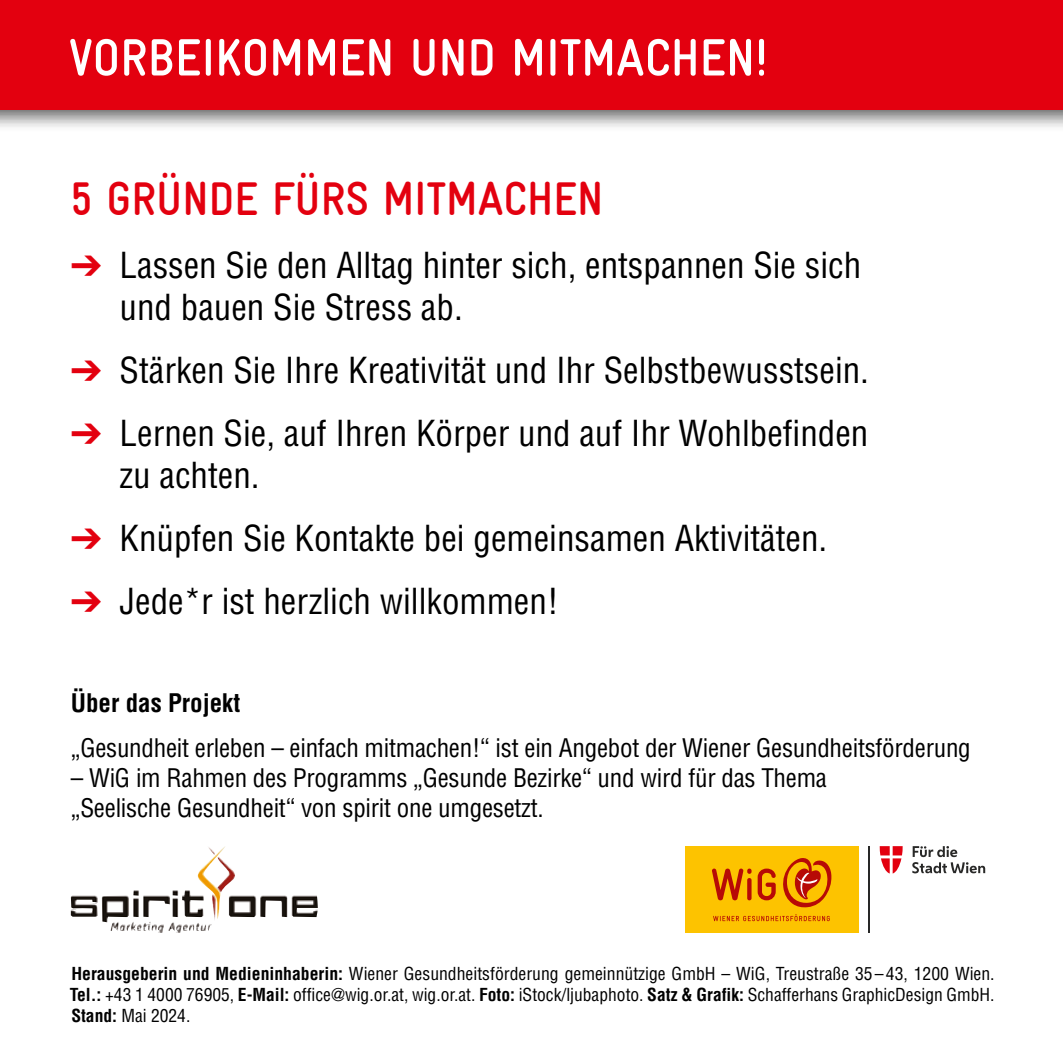
<style>
.page{position:relative;width:1063px;height:1063px;background:#fff}
.page>*{position:absolute;margin:0;border:0;box-sizing:border-box;transform-origin:0 0}
.t1{font:700 condensed 52.5px "Gravur";color:#fff}
.t2{font:700 condensed 47.5px "Gravur";color:#e3000f}
.t3{font:condensed 35px/42px "Helvetica LT Std";color:#000}
.t4{font:condensed 25px/30px "Helvetica LT Std";letter-spacing:-.01em;color:#000}
.t5{font:700 condensed 25px "Helvetica LT Std";color:#000}
.t6{font:condensed 17.5px/21px "Helvetica LT Std";color:#000;text-align:justify}
.s1{color:#e3000f}
.s2{font-weight:700}
</style>
<div class="page">
<hr style="left:869px;top:846px;width:1px;height:87px;background:#282827">
<svg style="left:880px;top:846px;width:23px;height:28px"></svg>
<svg style="left:912px;top:846px;width:73px;height:27px"></svg>
<div style="left:685px;top:846px;width:174px;height:87px;background:#fdc300"></div>
<svg style="left:783px;top:858px;width:49px;height:50px"></svg>
<svg style="left:713px;top:914px;width:117px;height:7px"></svg>
<svg style="left:712px;top:869px;width:40px;height:31px"></svg>
<svg style="left:758px;top:869px;width:18px;height:31px"></svg>
<img style="left:71px;top:846px;width:247px;height:85px">
<div style="left:0;top:0;width:1063px;height:131px;background:#000;opacity:.6"></div>
<div style="left:0;top:0;width:1063px;height:110px;background:#e3000f"></div>
<h1 class="t1" style="left:68px;top:28px;width:701px">VORBEIKOMMEN UND MITMACHEN!</h1>
<h2 class="t2" style="left:71px;top:172px;width:534px">5 GRÜNDE FÜRS MITMACHEN</h2>
<p class="t3" style="left:120px;top:244px;width:743px;text-indent:-49px"><span class="s1">➔</span> Lassen Sie den Alltag hinter sich, entspannen Sie sich und bauen Sie Stress ab.</p>
<p class="t3" style="left:71px;top:349px;width:800px"><span class="s1">➔</span> Stärken Sie Ihre Kreativität und Ihr Selbstbewusstsein.</p>
<p class="t3" style="left:120px;top:412px;width:750px;text-indent:-49px"><span class="s1">➔</span> Lernen Sie, auf Ihren Körper und auf Ihr Wohlbefinden zu achten.</p>
<p class="t3" style="left:71px;top:517px;width:758px"><span class="s1">➔</span> Knüpfen Sie Kontakte bei gemeinsamen Aktivitäten.</p>
<p class="t3" style="left:71px;top:580px;width:489px"><span class="s1">➔</span> Jede*r ist herzlich willkommen!</p>
<p class="t5" style="left:71px;top:687px;width:171px">Über das Projekt</p>
<p class="t4" style="left:71px;top:732px;width:901px">„Gesundheit erleben – einfach mitmachen!“ ist ein Angebot der Wiener Gesundheitsförderung</p>
<p class="t4" style="left:71px;top:762px;width:758px">– WiG im Rahmen des Programms „Gesunde Bezirke“ und wird für das Thema „Seelische Gesundheit“ von spirit one umgesetzt.</p>
<p class="t6" style="left:70px;top:963px;width:926px"><span class="s2">Herausgeberin und Medieninhaberin:</span> Wiener Gesundheitsförderung gemeinnützige GmbH – WiG, Treustraße 35–43, 1200 Wien.<br><span class="s2">Tel.:</span> +43 1 4000 76905, <span class="s2">E-Mail:</span> office@wig.or.at, wig.or.at. <span class="s2">Foto:</span> iStock/ljubaphoto. <span class="s2">Satz &amp; Grafik:</span> Schafferhans GraphicDesign GmbH.<br><span class="s2">Stand:</span> Mai 2024.</p>
</div>
